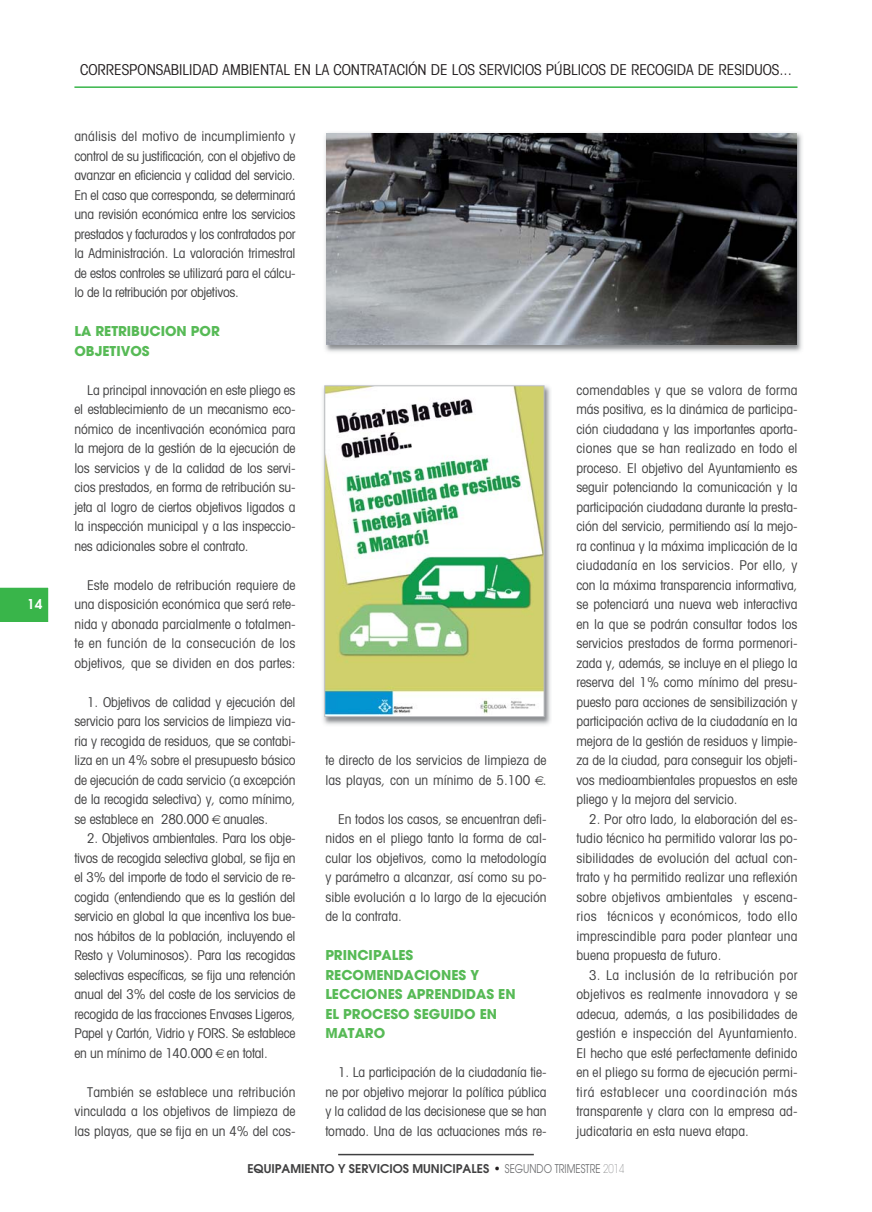
<style>
.page{position:relative;width:872px;height:1212px;background:#fff}
.page>*{position:absolute;margin:0;border:0;box-sizing:border-box;transform-origin:0 0}
.t1{font:condensed 15px "Avant Garde";color:#231f20}
.t2{font:condensed 13.5px/19.5px "Avant Garde";color:#404041;text-align:justify}
.t3{font:700 13.5px/19.5px "Avant Garde";color:#57ba56}
.t4{font:600 13.5px "Avant Garde";color:#fff}
.t5{font:600 12px "Avant Garde";color:#404041}
.s1{font-weight:700;color:#231f20}
.s2{font-weight:400;color:#6d6e70}
.s3{font-weight:200;color:#6d6e70}
</style>
<div class="page">
<hr style="left:74px;top:86px;width:723px;height:2px;background:#39b54a">
<hr style="left:338px;top:1154px;width:196px;height:1px;background:#404041">
<div style="left:0;top:587px;width:49px;height:35px;background:#39b54a"></div>
<img style="left:325px;top:132px;width:477px;height:220px">
<img style="left:326px;top:133px;width:470px;height:211px">
<img style="left:323px;top:385px;width:228px;height:340px">
<img style="left:326px;top:387px;width:216px;height:328px">
<div style="left:324px;top:385px;width:220px;height:332px;border:1px solid #bbbdc0"></div>
<p class="t4" style="left:27px;top:599px;width:17px">14</p>
<p class="t1" style="left:80px;top:64px;width:713px">CORRESPONSABILIDAD AMBIENTAL EN LA CONTRATACIÓN DE LOS SERVICIOS PÚBLICOS DE RECOGIDA DE RESIDUOS...</p>
<p class="t2" style="left:74px;top:128px;width:223px">análisis del motivo de incumplimiento y control de su justificación, con el objetivo de avanzar en eficiencia y calidad del servicio.<br>En el caso que corresponda, se determinará una revisión económica entre los servicios prestados y facturados y los contratados por la Administración. La valoración trimestral de estos controles se utilizará para el cálcu&shy;lo de la retribución por objetivos.</p>
<p class="t3" style="left:74px;top:323px;width:147px">LA RETRIBUCION POR<br>OBJETIVOS</p>
<p class="t2" style="left:74px;top:381px;width:223px;text-indent:13px">La principal innovación en este pliego es el establecimiento de un mecanismo eco&shy;nómico de incentivación económica para la mejora de la gestión de la ejecución de los servicios y de la calidad de los servi&shy;cios prestados, en forma de retribución su&shy;jeta al logro de ciertos objetivos ligados a la inspección municipal y a las inspeccio&shy;nes adicionales sobre el contrato.</p>
<p class="t2" style="left:74px;top:576px;width:223px;text-indent:13px">Este modelo de retribución requiere de una disposición económica que será rete&shy;nida y abonada parcialmente o totalmen&shy;te en función de la consecución de los objetivos, que se dividen en dos partes:</p>
<p class="t2" style="left:74px;top:693px;width:223px;text-indent:13px">1. Objetivos de calidad y ejecución del servicio para los servicios de limpieza via&shy;ria y recogida de residuos, que se contabi&shy;liza en un 4% sobre el presupuesto básico de ejecución de cada servicio (a excepción de la recogida selectiva) y, como mínimo, se establece en 280.000 anuales.</p>
<p class="t2" style="left:74px;top:830px;width:223px;text-indent:13px">2. Objetivos ambientales. Para los obje&shy;tivos de recogida selectiva global, se fija en el 3% del importe de todo el servicio de re&shy;cogida (entendiendo que es la gestión del servicio en global la que incentiva los bue&shy;nos hábitos de la población, incluyendo el Resto y Voluminosos). Para las recogidas selectivas específicas, se fija una retención anual del 3% del coste de los servicios de recogida de las fracciones Envases Ligeros, Papel y Cartón, Vidrio y FORS. Se establece en un mínimo de 140.000 en total.</p>
<p class="t2" style="left:74px;top:1083px;width:223px;text-indent:13px">También se establece una retribución vinculada a los objetivos de limpieza de las playas, que se fija en un 4% del cos-</p>
<p class="t2" style="left:325px;top:752px;width:223px">te directo de los servicios de limpieza de las playas, con un mínimo de 5.100 .</p>
<p class="t2" style="left:325px;top:810px;width:223px;text-indent:13px">En todos los casos, se encuentran defi&shy;nidos en el pliego tanto la forma de cal&shy;cular los objetivos, como la metodología y parámetro a alcanzar, así como su po&shy;sible evolución a lo largo de la ejecución de la contrata.</p>
<p class="t3" style="left:325px;top:947px;width:192px">PRINCIPALES<br>RECOMENDACIONES Y<br>LECCIONES APRENDIDAS EN<br>EL PROCESO SEGUIDO EN<br>MATARO</p>
<p class="t2" style="left:325px;top:1064px;width:223px;text-indent:13px">1. La participación de la ciudadanía tie&shy;ne por objetivo mejorar la política pública y la calidad de las decisionese que se han tomado. Una de las actuaciones más re-</p>
<p class="t2" style="left:576px;top:381px;width:223px">comendables y que se valora de forma más positiva, es la dinámica de participa&shy;ción ciudadana y las importantes aporta&shy;ciones que se han realizado en todo el proceso. El objetivo del Ayuntamiento es seguir potenciando la comunicación y la participación ciudadana durante la presta&shy;ción del servicio, permitiendo así la mejo&shy;ra continua y la máxima implicación de la ciudadanía en los servicios. Por ello, y con la máxima transparencia informativa, se potenciará una nueva web interactiva en la que se podrán consultar todos los servicios prestados de forma pormenori&shy;zada y, además, se incluye en el pliego la reserva del 1% como mínimo del presu&shy;puesto para acciones de sensibilización y participación activa de la ciudadanía en la mejora de la gestión de residuos y limpie&shy;za de la ciudad, para conseguir los objeti&shy;vos medioambientales propuestos en este pliego y la mejora del servicio.</p>
<p class="t2" style="left:576px;top:810px;width:223px;text-indent:13px">2. Por otro lado, la elaboración del es&shy;tudio técnico ha permitido valorar las po&shy;sibilidades de evolución del actual con&shy;trato y ha permitido realizar una reflexión sobre objetivos ambientales y escena&shy;rios técnicos y económicos, todo ello imprescindible para poder plantear una buena propuesta de futuro.</p>
<p class="t2" style="left:576px;top:966px;width:223px;text-indent:13px">3. La inclusión de la retribución por objetivos es realmente innovadora y se adecua, además, a las posibilidades de gestión e inspección del Ayuntamiento.<br>El hecho que esté perfectamente definido en el pliego su forma de ejecución permi&shy;tirá establecer una coordinación más transparente y clara con la empresa ad&shy;judicataria en esta nueva etapa.</p>
<p class="t5" style="left:247px;top:1164px;width:379px">EQUIPAMIENTO Y SERVICIOS MUNICIPALES <span class="s1">•</span> <span class="s2">SEGUNDO TRIMESTRE</span> <span class="s3">2014</span></p>
</div>
